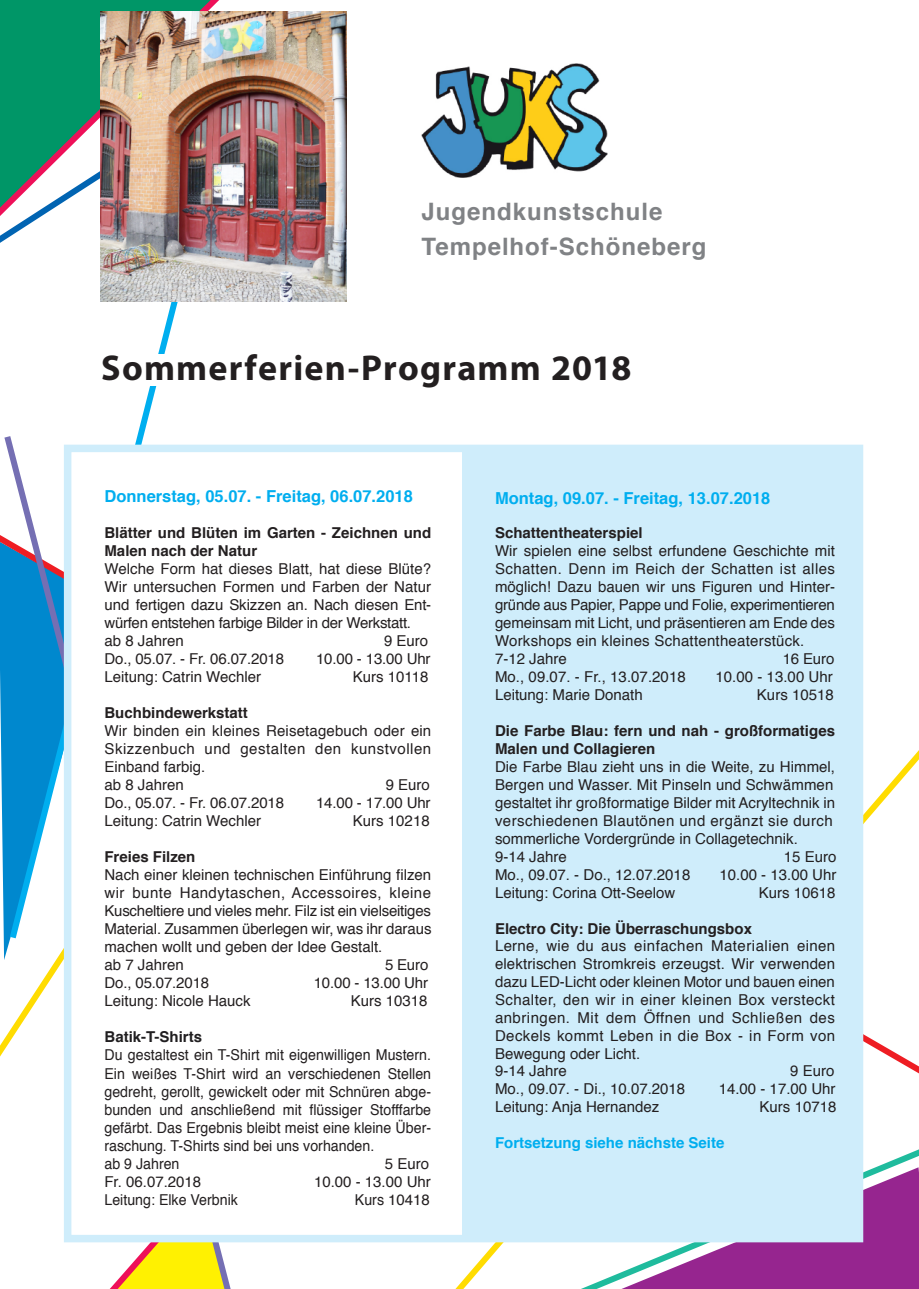
<style>
.page{position:relative;width:919px;height:1289px;background:#fff}
.page>*{position:absolute;margin:0;border:0;box-sizing:border-box;transform-origin:0 0}
.t1{font:700 36px "Myriad Pro";letter-spacing:.035em;color:#231f20}
.t2{font:700 24px/34.7px "Helvetica";letter-spacing:.04em;color:#808285}
.t3{font:700 16.5px "Helvetica";color:#00aeef}
.t4{font:15px/18px "Helvetica";color:#231f20}
.t5{font:15px/18px "Helvetica";color:#231f20;scale:.95 1}
.t6{font:15px/17.9px "Helvetica";letter-spacing:.025em;color:#231f20}
.t7{font:700 15px/18px "Helvetica";color:#231f20}
.t8{font:700 15px "Helvetica";color:#00aeef}
.t9{font:700 15px "Helvetica";color:#201e20}
</style>
<div class="page">
<div style="left:0;top:0;width:219px;height:55px;background:#009667"></div>
<svg style="left:542px;top:1117px;width:376px;height:172px"></svg>
<svg style="left:862px;top:523px;width:56px;height:594px"></svg>
<svg style="left:0;top:437px;width:237px;height:852px"></svg>
<img style="left:421px;top:64px;width:186px;height:114px">
<svg style="left:5px;top:293px;width:182px;height:652px"></svg>
<svg style="left:0;top:55px;width:101px;height:238px"></svg>
<div style="left:64px;top:444px;width:798px;height:798px;background:#fff;border:8px solid #cfedfb"></div>
<div style="left:462px;top:447px;width:395px;height:791px;background:#cfedfb"></div>
<img style="left:101px;top:11px;width:245px;height:290px">
<div style="left:130px;top:354px;width:73px;height:32px;background:#fff"></div>
<h2 class="t2" style="left:421px;top:195px;width:286px">Jugendkunstschule<br>Tempelhof-Schöneberg</h2>
<h1 class="t1" style="left:101px;top:344px;width:531px">Sommerferien-Programm 2018</h1>
<p class="t3" style="left:104px;top:483px;width:310px">Donnerstag, 05.07. - Freitag, 06.07.2018</p>
<p class="t7" style="left:104px;top:524px;width:328px">Blätter und Blüten im Garten - Zeichnen und<br>Malen nach der Natur</p>
<p class="t4" style="left:104px;top:560px;width:328px">Welche Form hat dieses Blatt, hat diese Blüte?<br>Wir untersuchen Formen und Farben der Natur und fertigen dazu Skizzen an. Nach diesen Ent&shy;würfen entstehen farbige Bilder in der Werkstatt. ab 8 Jahren</p>
<p class="t4" style="left:384px;top:632px;width:46px">9 Euro</p>
<p class="t4" style="left:104px;top:650px;width:181px">Do., 05.07. - Fr. 06.07.2018</p>
<p class="t4" style="left:316px;top:650px;width:116px">10.00 - 13.00 Uhr</p>
<p class="t4" style="left:104px;top:668px;width:158px">Leitung: Catrin Wechler</p>
<p class="t4" style="left:353px;top:668px;width:77px">Kurs 10118</p>
<p class="t7" style="left:104px;top:704px;width:145px">Buchbindewerkstatt</p>
<p class="t4" style="left:104px;top:722px;width:328px">Wir binden ein kleines Reisetagebuch oder ein<br>Skizzenbuch und gestalten den kunstvollen<br>Einband farbig.<br>ab 8 Jahren</p>
<p class="t4" style="left:385px;top:776px;width:46px">9 Euro</p>
<p class="t4" style="left:104px;top:794px;width:181px">Do., 05.07. - Fr. 06.07.2018</p>
<p class="t4" style="left:316px;top:794px;width:116px">14.00 - 17.00 Uhr</p>
<p class="t4" style="left:104px;top:812px;width:158px">Leitung: Catrin Wechler</p>
<p class="t4" style="left:353px;top:812px;width:78px">Kurs 10218</p>
<p class="t7" style="left:104px;top:848px;width:92px">Freies Filzen</p>
<p class="t4" style="left:104px;top:866px;width:328px">Nach einer kleinen technischen Einführung filzen wir bunte Handytaschen, Accessoires, kleine Kuscheltiere und vieles mehr. Filz ist ein vielseitiges Material. Zusammen überlegen wir, was ihr daraus machen wollt und geben der Idee Gestalt.<br>ab 7 Jahren</p>
<p class="t4" style="left:385px;top:956px;width:45px">5 Euro</p>
<p class="t4" style="left:104px;top:974px;width:106px">Do., 05.07.2018</p>
<p class="t4" style="left:313px;top:974px;width:116px">10.00 - 13.00 Uhr</p>
<p class="t4" style="left:104px;top:992px;width:147px">Leitung: Nicole Hauck</p>
<p class="t4" style="left:350px;top:992px;width:78px">Kurs 10318</p>
<p class="t9" style="left:104px;top:1025px;width:99px">Batik-T-Shirts</p>
<p class="t5" style="left:104px;top:1046px;width:345px">Du gestaltest ein T-Shirt mit eigenwilligen Mustern.<br>Ein weißes T-Shirt wird an verschiedenen Stellen gedreht, gerollt, gewickelt oder mit Schnüren abge&shy;bunden und anschließend mit flüssiger Stofffarbe gefärbt. Das Ergebnis bleibt meist eine kleine Über&shy;raschung. T-Shirts sind bei uns vorhanden.<br>ab 9 Jahren</p>
<p class="t4" style="left:384px;top:1154px;width:46px">5 Euro</p>
<p class="t4" style="left:104px;top:1172px;width:98px">Fr. 06.07.2018</p>
<p class="t4" style="left:314px;top:1172px;width:118px">10.00 - 13.00 Uhr</p>
<p class="t5" style="left:104px;top:1190px;width:142px">Leitung: Elke Verbnik</p>
<p class="t5" style="left:355px;top:1190px;width:80px">Kurs 10418</p>
<p class="t3" style="left:494px;top:484px;width:277px">Montag, 09.07. - Freitag, 13.07.2018</p>
<p class="t7" style="left:494px;top:524px;width:149px">Schattentheaterspiel</p>
<p class="t4" style="left:494px;top:542px;width:341px">Wir spielen eine selbst erfundene Geschichte mit Schatten. Denn im Reich der Schatten ist alles möglich! Dazu bauen wir uns Figuren und Hinter&shy;gründe aus Papier, Pappe und Folie, experimentieren gemeinsam mit Licht, und präsentieren am Ende des Workshops ein kleines Schattentheaterstück.<br>7-12 Jahre</p>
<p class="t4" style="left:782px;top:650px;width:53px">16 Euro</p>
<p class="t4" style="left:494px;top:668px;width:192px">Mo., 09.07. - Fr., 13.07.2018</p>
<p class="t4" style="left:715px;top:668px;width:119px">10.00 - 13.00 Uhr</p>
<p class="t4" style="left:494px;top:686px;width:149px">Leitung: Marie Donath</p>
<p class="t4" style="left:756px;top:686px;width:78px">Kurs 10518</p>
<p class="t7" style="left:494px;top:722px;width:341px">Die Farbe Blau: fern und nah - großformatiges<br>Malen und Collagieren</p>
<p class="t4" style="left:494px;top:758px;width:341px">Die Farbe Blau zieht uns in die Weite, zu Himmel, Bergen und Wasser. Mit Pinseln und Schwämmen gestaltet ihr großformatige Bilder mit Acryltechnik in verschiedenen Blautönen und ergänzt sie durch sommerliche Vordergründe in Collagetechnik.<br>9-14 Jahre</p>
<p class="t4" style="left:783px;top:848px;width:54px">15 Euro</p>
<p class="t4" style="left:494px;top:866px;width:197px">Mo., 09.07. - Do., 12.07.2018</p>
<p class="t4" style="left:719px;top:866px;width:118px">10.00 - 13.00 Uhr</p>
<p class="t4" style="left:494px;top:884px;width:182px">Leitung: Corina Ott-Seelow</p>
<p class="t4" style="left:758px;top:884px;width:78px">Kurs 10618</p>
<p class="t7" style="left:494px;top:919px;width:258px">Electro City: Die Überraschungsbox</p>
<p class="t6" style="left:494px;top:937px;width:341px">Lerne, wie du aus einfachen Materialien einen elektrischen Stromkreis erzeugst. Wir verwenden dazu LED-Licht oder kleinen Motor und bauen einen Schalter, den wir in einer kleinen Box versteckt anbringen. Mit dem Öffnen und Schließen des Deckels kommt Leben in die Box - in Form von Bewegung oder Licht.<br>9-14 Jahre</p>
<p class="t4" style="left:789px;top:1062px;width:46px">9 Euro</p>
<p class="t4" style="left:494px;top:1080px;width:192px">Mo., 09.07. - Di., 10.07.2018</p>
<p class="t4" style="left:718px;top:1080px;width:118px">14.00 - 17.00 Uhr</p>
<p class="t4" style="left:494px;top:1098px;width:166px">Leitung: Anja Hernandez</p>
<p class="t4" style="left:759px;top:1098px;width:78px">Kurs 10718</p>
<p class="t8" style="left:494px;top:1130px;width:231px">Fortsetzung siehe nächste Seite</p>
</div>
